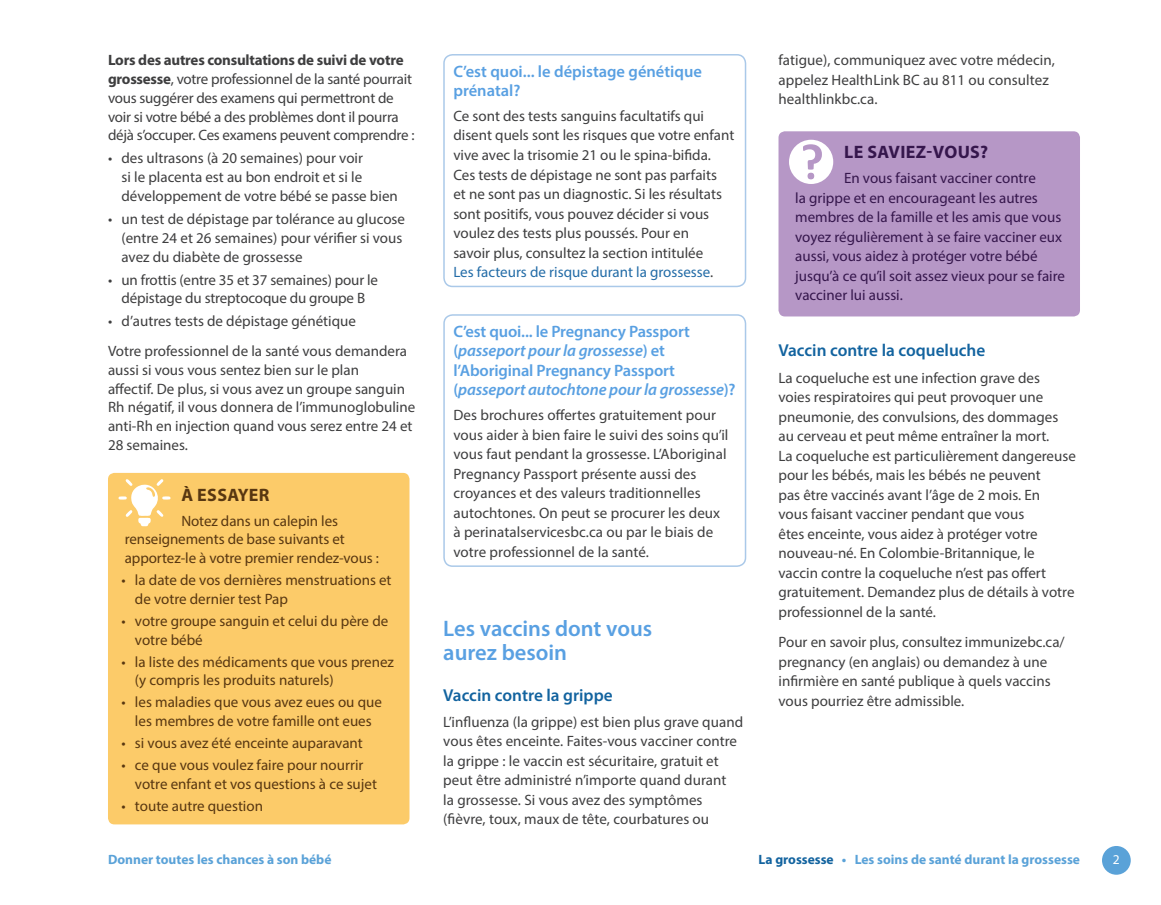
<style>
.page{position:relative;width:1161px;height:905px;background:#fff}
.page>*{position:absolute;margin:0;border:0;box-sizing:border-box;transform-origin:0 0}
.t1{font:600 22.5px/24px "Myriad Pro";color:#59a0e2}
.t2{font:700 18px "Myriad Pro";letter-spacing:.02em;color:#35164c}
.t3{font:700 18px "Myriad Pro";letter-spacing:.02em;color:#583711}
.t4{font:600 17.25px "Myriad Pro";color:#12639f}
.t5{font:600 16.5px/19.5px "Myriad Pro";letter-spacing:-.01em;color:#59a0e2}
.t6{font:15px/19.5px "Myriad Pro";color:#3e3e3f}
.t7{font:15px/18.8px "Myriad Pro";color:#583711}
.t8{font:15px/19.5px "Myriad Pro";color:#35164c}
.t9{font:700 13.5px "Myriad Pro";color:#5aa2d8}
.t10{font:13.5px "Myriad Pro";color:#fff}
.s1{font-weight:700}
.s2{color:#236ca7}
.s3{font-style:italic}
.s4{color:#12639f}
</style>
<div class="page">
<div style="left:1102px;top:846px;width:29px;height:28px;background:#5aa2d8;border-radius:50%"></div>
<div style="left:108px;top:473px;width:301px;height:351px;background:#fccb69;border-radius:6px"></div>
<svg style="left:118px;top:479px;width:53px;height:47px"></svg>
<div style="left:443px;top:54px;width:303px;height:233px;border:2px solid #aac9e9;border-radius:9px"></div>
<div style="left:443px;top:314px;width:303px;height:253px;border:2px solid #aac9e9;border-radius:9px"></div>
<div style="left:779px;top:131px;width:301px;height:185px;background:#b697c6;border-radius:6px"></div>
<div style="left:789px;top:140px;width:44px;height:44px;background:#fff;border-radius:50%"></div>
<svg style="left:803px;top:144px;width:19px;height:35px"></svg>
<p class="t6" style="left:108px;top:51px;width:308px;line-height:18.8px"><span class="s1">Lors des autres consultations de suivi de votre grossesse</span>, votre professionnel de la santé pourrait vous suggérer des examens qui permettront de voir si votre bébé a des problèmes dont il pourra déjà s’occuper. Ces examens peuvent comprendre :</p>
<p class="t6" style="left:122px;top:149px;width:278px;line-height:18.8px;text-indent:-14px">• des ultrasons (à 20 semaines) pour voir<br>si le placenta est au bon endroit et si le développement de votre bébé se passe bien</p>
<p class="t6" style="left:122px;top:209px;width:285px;line-height:18.8px;text-indent:-14px">• un test de dépistage par tolérance au glucose (entre 24 et 26 semaines) pour vérifier si vous avez du diabète de grossesse</p>
<p class="t6" style="left:108px;top:270px;width:272px;line-height:18.8px;text-align:center">• un frottis (entre 35 et 37 semaines) pour le dépistage du streptocoque du groupe B</p>
<p class="t6" style="left:108px;top:306px;width:301px;line-height:29.5px">• d’autres tests de dépistage génétique<br>Votre professionnel de la santé vous demandera</p>
<p class="t6" style="left:108px;top:360px;width:309px;line-height:18.8px">aussi si vous vous sentez bien sur le plan<br>affectif. De plus, si vous avez un groupe sanguin Rh négatif, il vous donnera de l’immunoglobuline anti‑Rh en injection quand vous serez entre 24 et 28 semaines.</p>
<p class="t3" style="left:182px;top:483px;width:89px">À ESSAYER</p>
<p class="t7" style="left:125px;top:511px;width:256px;text-indent:57px">Notez dans un calepin les renseignements de base suivants et apportez‑le à votre premier rendez-vous :</p>
<p class="t7" style="left:135px;top:570px;width:258px;text-indent:-14px">• la date de vos dernières menstruations et de votre dernier test Pap</p>
<p class="t7" style="left:135px;top:611px;width:255px;text-indent:-14px">• votre groupe sanguin et celui du père de votre bébé</p>
<p class="t7" style="left:135px;top:652px;width:261px;text-indent:-14px">• la liste des médicaments que vous prenez (y compris les produits naturels)</p>
<p class="t7" style="left:121px;top:692px;width:262px;text-align:center">• les maladies que vous avez eues ou que les membres de votre famille ont eues</p>
<p class="t7" style="left:121px;top:733px;width:243px">• si vous avez été enceinte auparavant</p>
<p class="t7" style="left:135px;top:755px;width:244px;text-indent:-14px">• ce que vous voulez faire pour nourrir votre enfant et vos questions à ce sujet</p>
<p class="t7" style="left:121px;top:796px;width:143px">• toute autre question</p>
<p class="t5" style="left:453px;top:61px;width:250px">C’est quoi... le dépistage génétique prénatal?</p>
<p class="t6" style="left:453px;top:106px;width:283px">Ce sont des tests sanguins facultatifs qui disent quels sont les risques que votre enfant vive avec la trisomie 21 ou le spina-bifida.<br>Ces tests de dépistage ne sont pas parfaits<br>et ne sont pas un diagnostic. Si les résultats sont positifs, vous pouvez décider si vous voulez des tests plus poussés. Pour en<br>savoir plus, consultez la section intitulée<br><span class="s2">Les facteurs de risque durant la grossesse</span>.</p>
<p class="t5" style="left:453px;top:321px;width:284px">C’est quoi... le Pregnancy Passport (<span class="s3">passeport pour la grossesse</span>) et l’Aboriginal Pregnancy Passport (<span class="s3">passeport autochtone pour la grossesse</span>)?</p>
<p class="t6" style="left:453px;top:405px;width:277px">Des brochures offertes gratuitement pour vous aider à bien faire le suivi des soins qu’il vous faut pendant la grossesse. L’Aboriginal Pregnancy Passport présente aussi des croyances et des valeurs traditionnelles autochtones. On peut se procurer les deux à perinatalservicesbc.ca ou par le biais de votre professionnel de la santé.</p>
<h1 class="t1" style="left:443px;top:616px;width:210px">Les vaccins dont vous aurez besoin</h1>
<p class="t4" style="left:443px;top:683px;width:171px">Vaccin contre la grippe</p>
<p class="t6" style="left:443px;top:711px;width:302px">L’influenza (la grippe) est bien plus grave quand vous êtes enceinte. Faites‑vous vacciner contre la grippe : le vaccin est sécuritaire, gratuit et peut être administré n’importe quand durant<br>la grossesse. Si vous avez des symptômes (fièvre, toux, maux de tête, courbatures ou</p>
<p class="t6" style="left:778px;top:50px;width:278px">fatigue), communiquez avec votre médecin, appelez HealthLink BC au 811 ou consultez healthlinkbc.ca.</p>
<p class="t2" style="left:844px;top:140px;width:145px">LE SAVIEZ-VOUS?</p>
<p class="t8" style="left:795px;top:168px;width:271px;text-indent:49px">En vous faisant vacciner contre<br>la grippe et en encourageant les autres membres de la famille et les amis que vous voyez régulièrement à se faire vacciner eux aussi, vous aidez à protéger votre bébé jusqu’à ce qu’il soit assez vieux pour se faire vacciner lui aussi.</p>
<p class="t4" style="left:778px;top:339px;width:208px">Vaccin contre la coqueluche</p>
<p class="t6" style="left:778px;top:367px;width:299px">La coqueluche est une infection grave des voies respiratoires qui peut provoquer une pneumonie, des convulsions, des dommages au cerveau et peut même entraîner la mort.<br>La coqueluche est particulièrement dangereuse pour les bébés, mais les bébés ne peuvent<br>pas être vaccinés avant l’âge de 2 mois. En<br>vous faisant vacciner pendant que vous<br>êtes enceinte, vous aidez à protéger votre nouveau‑né. En Colombie-Britannique, le vaccin contre la coqueluche n’est pas offert gratuitement. Demandez plus de détails à votre professionnel de la santé.</p>
<p class="t6" style="left:778px;top:632px;width:288px">Pour en savoir plus, consultez immunizebc.ca/ pregnancy (en anglais) ou demandez à une infirmière en santé publique à quels vaccins vous pourriez être admissible.</p>
<p class="t9" style="left:108px;top:851px;width:225px">Donner toutes les chances à son bébé</p>
<p class="t9" style="left:759px;top:851px;width:323px"><span class="s4">La grossesse</span> • Les soins de santé durant la grossesse</p>
<p class="t10" style="left:1113px;top:851px;width:8px">2</p>
</div>
